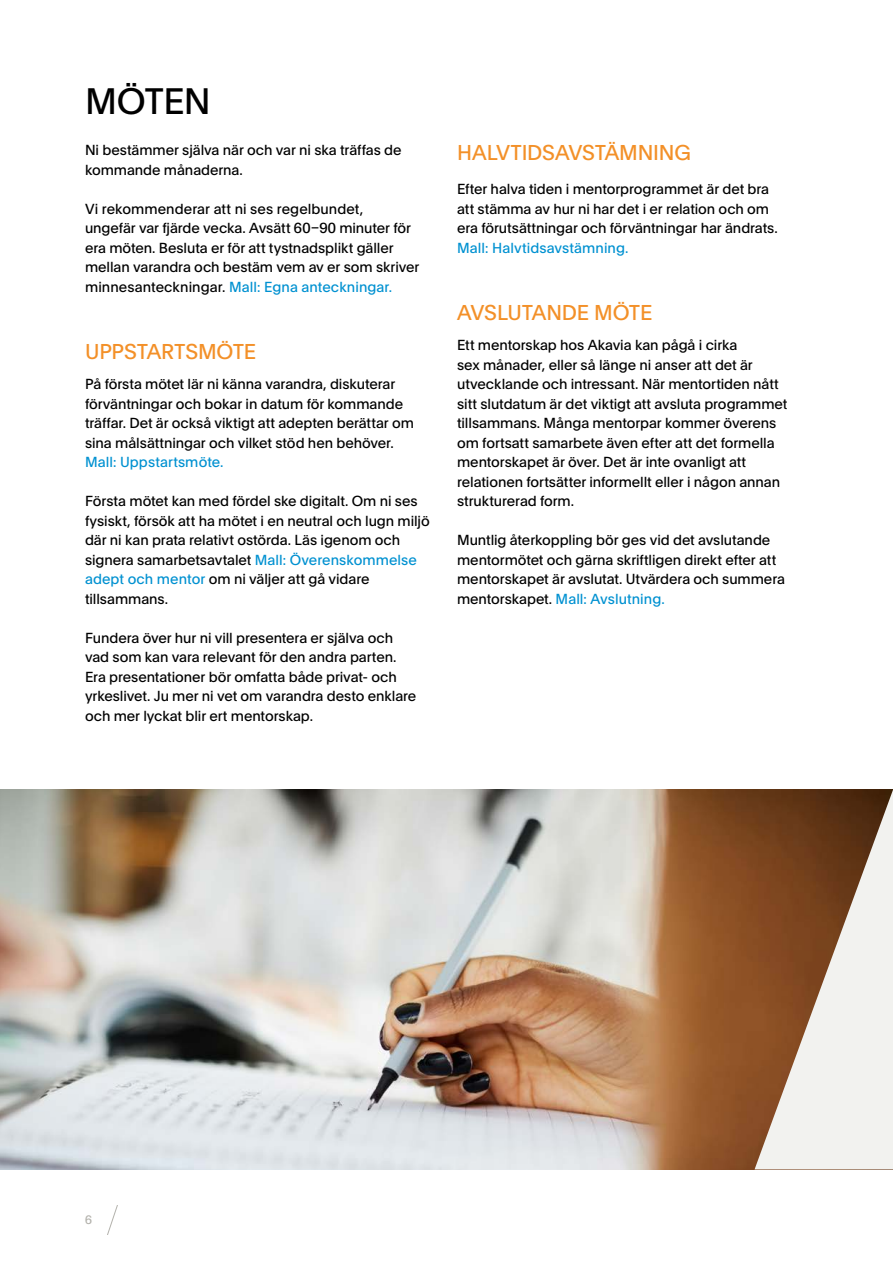
<style>
.page{position:relative;width:893px;height:1263px;background:#fff}
.page>*{position:absolute;margin:0;border:0;box-sizing:border-box;transform-origin:0 0}
.t1{font:36px "Plain";letter-spacing:-.02em;color:#000}
.t2{font:21px "Plain";letter-spacing:-.01em;color:#f39028}
.t3{font:14.25px/19.5px "Plain";letter-spacing:-.005em;color:#000}
.t4{font:14.25px "Plain";letter-spacing:.005em;color:#0091d1}
.t5{font:12px "Plain";color:#b3b2ac}
.s1{color:#0091d1}
</style>
<div class="page">
<img style="left:0;top:790px;width:755px;height:379px">
<svg style="left:755px;top:790px;width:138px;height:379px"></svg>
<svg style="left:107px;top:1206px;width:11px;height:28px"></svg>
<h1 class="t1" style="left:85px;top:75px;width:127px">MÖTEN</h1>
<p class="t3" style="left:85px;top:140px;width:318px">Ni bestämmer själva när och var ni ska träffas de kommande månaderna.</p>
<p class="t3" style="left:85px;top:198px;width:336px">Vi rekommenderar att ni ses regelbundet,<br>ungefär var fjärde vecka. Avsätt 60–90 minuter för era möten. Besluta er för att tystnadsplikt gäller mellan varandra och bestäm vem av er som skriver minnesanteckningar. <span class="s1">Mall: Egna anteckningar.</span></p>
<h2 class="t2" style="left:85px;top:336px;width:173px">UPPSTARTSMÖTE</h2>
<p class="t3" style="left:85px;top:374px;width:330px">På första mötet lär ni känna varandra, diskuterar förväntningar och bokar in datum för kommande träffar. Det är också viktigt att adepten berättar om sina målsättningar och vilket stöd hen behöver.</p>
<p class="t4" style="left:85px;top:452px;width:140px">Mall: Uppstartsmöte.</p>
<p class="t3" style="left:85px;top:491px;width:346px">Första mötet kan med fördel ske digitalt. Om ni ses fysiskt, försök att ha mötet i en neutral och lugn miljö där ni kan prata relativt ostörda. Läs igenom och signera samarbetsavtalet <span class="s1">Mall: Överenskommelse adept och mentor</span> om ni väljer att gå vidare tillsammans.</p>
<p class="t3" style="left:85px;top:627px;width:333px">Fundera över hur ni vill presentera er själva och vad som kan vara relevant för den andra parten.<br>Era presentationer bör omfatta både privat- och yrkeslivet. Ju mer ni vet om varandra desto enklare och mer lyckat blir ert mentorskap.</p>
<h2 class="t2" style="left:457px;top:138px;width:235px">HALVTIDSAVSTÄMNING</h2>
<p class="t3" style="left:457px;top:179px;width:322px">Efter halva tiden i mentorprogrammet är det bra att stämma av hur ni har det i er relation och om era förutsättningar och förväntningar har ändrats.</p>
<p class="t4" style="left:457px;top:237px;width:173px">Mall: Halvtidsavstämning.</p>
<h2 class="t2" style="left:457px;top:297px;width:197px">AVSLUTANDE MÖTE</h2>
<p class="t3" style="left:457px;top:335px;width:332px">Ett mentorskap hos Akavia kan pågå i cirka<br>sex månader, eller så länge ni anser att det är utvecklande och intressant. När mentortiden nått sitt slutdatum är det viktigt att avsluta programmet tillsammans. Många mentorpar kommer överens om fortsatt samarbete även efter att det formella mentorskapet är över. Det är inte ovanligt att relationen fortsätter informellt eller i någon annan strukturerad form.</p>
<p class="t3" style="left:457px;top:530px;width:329px">Muntlig återkoppling bör ges vid det avslutande mentormötet och gärna skriftligen direkt efter att mentorskapet är avslutat. Utvärdera och summera mentorskapet. <span class="s1">Mall: Avslutning.</span></p>
<p class="t5" style="left:85px;top:1211px;width:8px">6</p>
</div>
